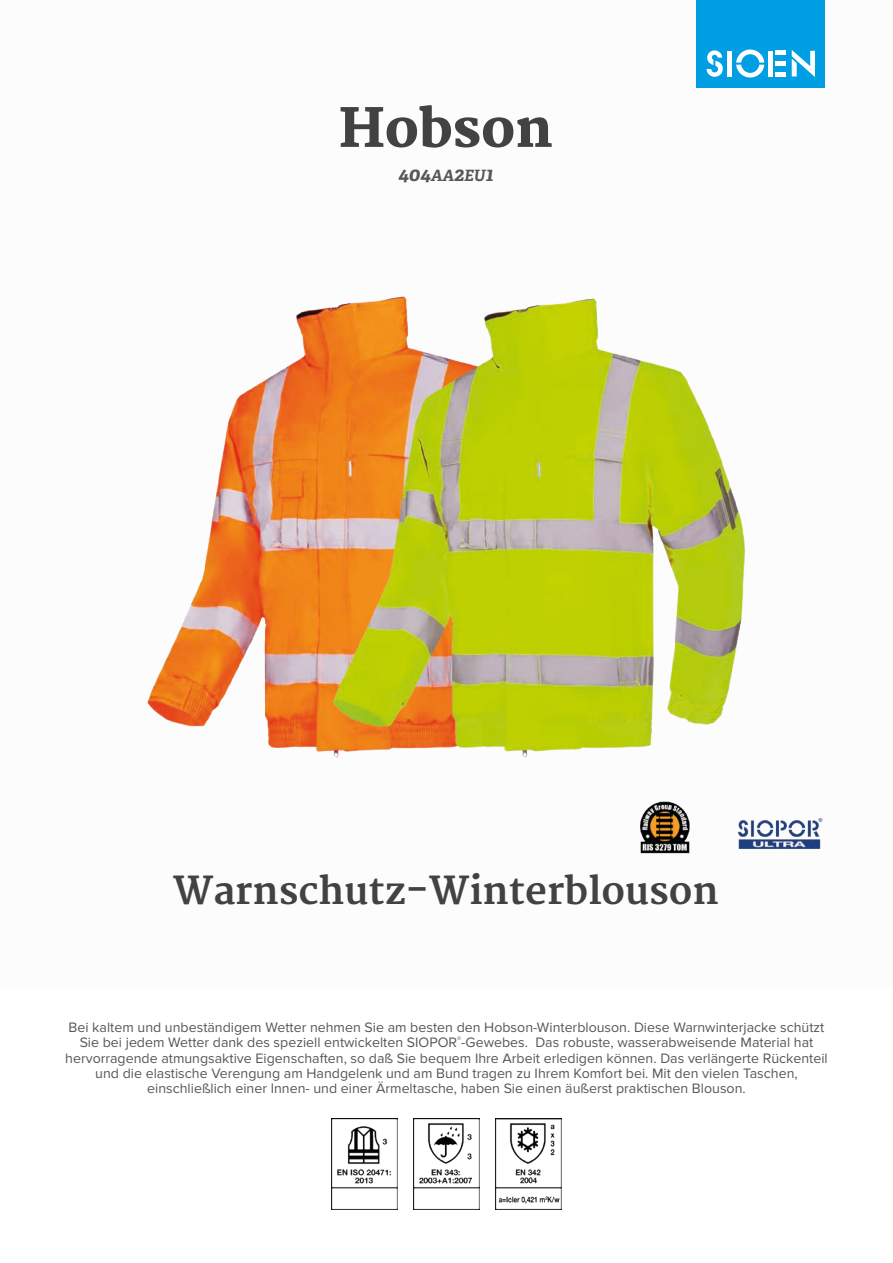
<style>
.page{position:relative;width:893px;height:1263px;background:#fff}
.page>*{position:absolute;margin:0;border:0;box-sizing:border-box;transform-origin:0 0}
.t1{font:800 52.5px "Merriweather";color:#424243}
.t2{font:700 37.5px "Merriweather";color:#424243}
.t3{font:italic 700 19.5px "Adelle PE";color:#575756}
.t4{font:14.25px/15.3px "Proxima Nova";color:#575756;text-align:center}
.s1{font-size:15.6px}
</style>
<div class="page">
<div style="left:697px;top:0;width:128px;height:88px;background:#009fe3"></div>
<svg style="left:707px;top:50px;width:16px;height:27px"></svg>
<svg style="left:736px;top:50px;width:28px;height:28px"></svg>
<div style="left:727px;top:51px;width:5px;height:26px;background:#fff"></div>
<div style="left:768px;top:51px;width:5px;height:26px;background:#fff"></div>
<div style="left:775px;top:72px;width:11px;height:5px;background:#fff"></div>
<div style="left:775px;top:61px;width:11px;height:5px;background:#fff"></div>
<hr style="left:775px;top:51px;width:11px;height:4px;background:#fff">
<svg style="left:792px;top:50px;width:23px;height:27px"></svg>
<img style="left:783px;top:817px;width:40px;height:32px">
<img style="left:331px;top:1118px;width:66px;height:92px">
<img style="left:413px;top:1118px;width:67px;height:92px">
<img style="left:495px;top:1118px;width:67px;height:92px">
<img style="left:147px;top:314px;width:151px;height:435px">
<img style="left:298px;top:296px;width:485px;height:558px">
<h1 class="t1" style="left:339px;top:98px;width:215px">Hobson</h1>
<h3 class="t3" style="left:398px;top:160px;width:97px">404<span class="s1">AA</span>2<span class="s1">EU</span>1</h3>
<h2 class="t2" style="left:173px;top:869px;width:547px">Warnschutz-Winterblouson</h2>
<p class="t4" style="left:65px;top:1020px;width:764px">Bei kaltem und unbeständigem Wetter nehmen Sie am besten den Hobson-Winterblouson. Diese Warnwinterjacke schützt Sie bei jedem Wetter dank des speziell entwickelten SIOPOR<sup>®</sup>-Gewebes. Das robuste, wasserabweisende Material hat hervorragende atmungsaktive Eigenschaften, so daß Sie bequem Ihre Arbeit erledigen können. Das verlängerte Rückenteil und die elastische Verengung am Handgelenk und am Bund tragen zu Ihrem Komfort bei. Mit den vielen Taschen, einschließlich einer Innen- und einer Ärmeltasche, haben Sie einen äußerst praktischen Blouson.</p>
</div>
